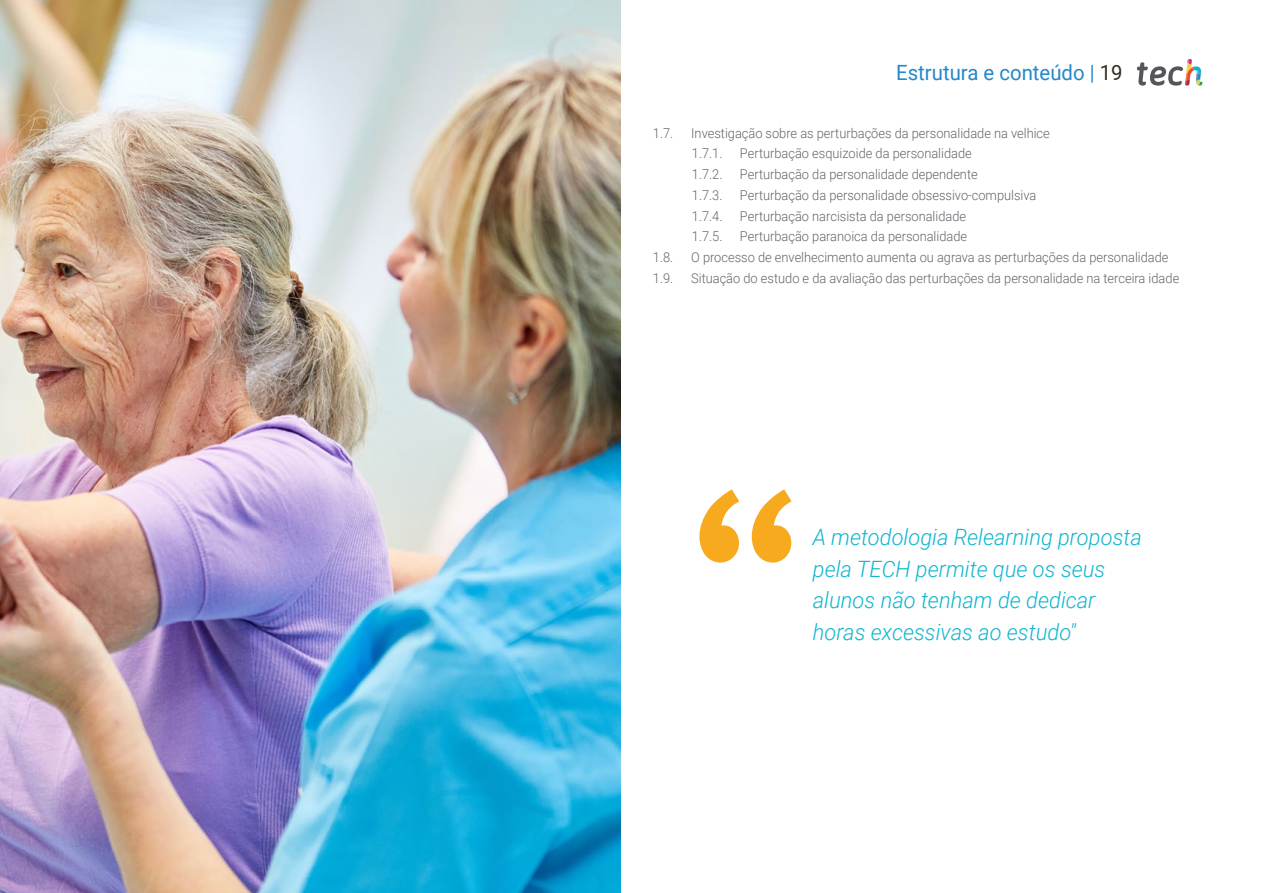
<style>
.page{position:relative;width:1263px;height:893px;background:#fff}
.page>*{position:absolute;margin:0;border:0;box-sizing:border-box;transform-origin:0 0}
.t1{font:italic 300 22.5px/31.5px "Roboto";color:#0fb6cf}
.t2{font:21px "Roboto";color:#2488c9}
.t3{font:300 13.5px/20.7px "Roboto";color:#61646a;scale:.95 1}
.s1{color:#312e20}
</style>
<div class="page">
<img style="left:0;top:0;width:621px;height:893px">
<svg style="left:699px;top:489px;width:92px;height:74px"></svg>
<svg style="left:1137px;top:59px;width:65px;height:27px"></svg>
<h2 class="t2" style="left:896px;top:57px;width:228px">Estrutura e conteúdo | <span class="s1">19</span></h2>
<p class="t3" style="left:653px;top:122px;width:23px">1.7.</p>
<p class="t3" style="left:691px;top:122px;width:379px">Investigação sobre as perturbações da personalidade na velhice<br>1.7.1.</p>
<p class="t3" style="left:740px;top:143px;width:246px">Perturbação esquizoide da personalidade</p>
<p class="t3" style="left:692px;top:164px;width:34px">1.7.2.</p>
<p class="t3" style="left:740px;top:164px;width:252px">Perturbação da personalidade dependente</p>
<p class="t3" style="left:692px;top:184px;width:34px">1.7.3.</p>
<p class="t3" style="left:740px;top:184px;width:313px">Perturbação da personalidade obsessivo-compulsiva</p>
<p class="t3" style="left:692px;top:205px;width:34px">1.7.4.</p>
<p class="t3" style="left:740px;top:205px;width:240px">Perturbação narcisista da personalidade</p>
<p class="t3" style="left:692px;top:226px;width:34px">1.7.5.</p>
<p class="t3" style="left:740px;top:226px;width:241px">Perturbação paranoica da personalidade</p>
<p class="t3" style="left:653px;top:247px;width:23px">1.8.</p>
<p class="t3" style="left:691px;top:247px;width:504px">O processo de envelhecimento aumenta ou agrava as perturbações da personalidade</p>
<p class="t3" style="left:653px;top:267px;width:23px">1.9.</p>
<p class="t3" style="left:691px;top:267px;width:515px">Situação do estudo e da avaliação das perturbações da personalidade na terceira idade</p>
<h1 class="t1" style="left:813px;top:520px;width:330px">A metodologia Relearning proposta pela TECH permite que os seus alunos não tenham de dedicar horas excessivas ao estudo"</h1>
</div>
